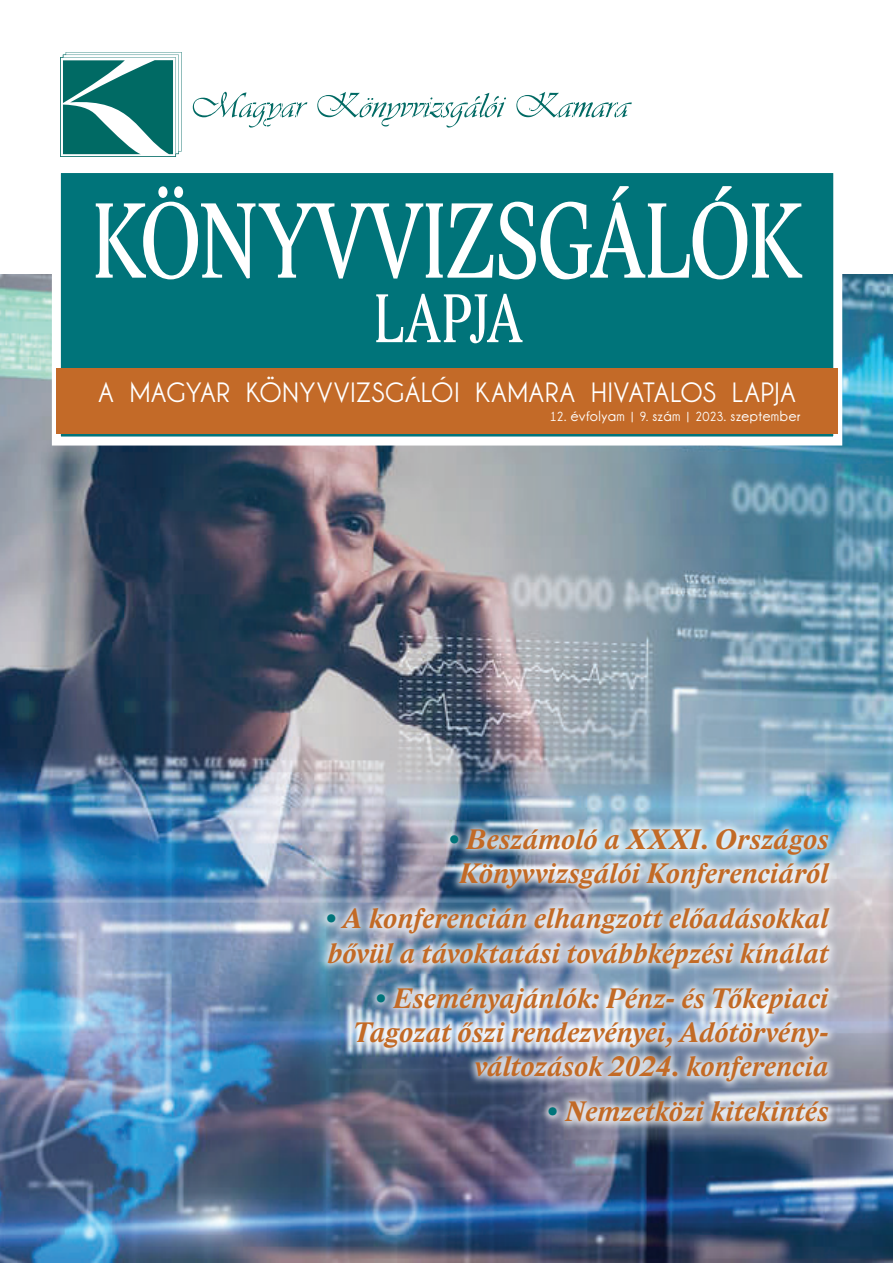
<style>
.page{position:relative;width:893px;height:1263px;background:#fff}
.page>*{position:absolute;margin:0;border:0;box-sizing:border-box;transform-origin:0 0}
.t1{font:109.5px "Lido STF Condensed";letter-spacing:-.015em;color:#fff;scale:.9 1}
.t2{font:70.5px "Lido STF Condensed";letter-spacing:.015em;color:#fff;scale:.9 1}
.t3{font:italic 700 28.95px/34.3px "Lido STF";letter-spacing:.02em;color:#c26a26;text-align:center}
.t4{font:700 28.5px "Champagne&Limousines";letter-spacing:.02em;color:#fff}
.t5{font:700 15px "Champagne&Limousines";letter-spacing:.03em;color:#fff}
.s1{font-size:13.5px}
.s2{font-family:"Lido STF Condensed";font-weight:400;font-size:12px}
.s3{color:#00747a}
</style>
<div class="page">
<img style="left:0;top:274px;width:893px;height:989px">
<div style="left:56px;top:169px;width:782px;height:272px;background:#00747a"></div>
<div style="left:52px;top:164px;width:790px;height:281px;border:9px solid #fff"></div>
<svg style="left:60px;top:52px;width:122px;height:104px"></svg>
<svg style="left:193px;top:92px;width:439px;height:36px"></svg>
<div style="left:57px;top:368px;width:781px;height:65px;background:#c36a28"></div>
<div style="left:318px;top:820px;width:521px;height:311px;background:#fff;opacity:.75"></div>
<h1 class="t1" style="left:91px;top:175px;width:792px">KÖNYVVIZSGÁLÓK</h1>
<h2 class="t2" style="left:373px;top:276px;width:165px">LAPJA</h2>
<p class="t4" style="left:98px;top:376px;width:699px">A MAGYAR KÖNYVVIZSGÁLÓI KAMARA HIVATALOS LAPJA</p>
<p class="t5" style="left:550px;top:408px;width:252px"><span class="s1">12</span>. évfolyam <span class="s2">|</span> <span class="s1">9.</span> szám <span class="s2">|</span> <span class="s1">2023</span>. szeptember</p>
<p class="t3" style="left:449px;top:823px;width:381px"><span class="s3">•</span> Beszámoló a XXXI. Országos<br>Könyvvizsgálói Konferenciáról</p>
<p class="t3" style="left:326px;top:903px;width:504px;text-align:left"><span class="s3">•</span> A konferencián elhangzott előadásokkal bővül a távoktatási továbbképzési kínálat</p>
<p class="t3" style="left:354px;top:982px;width:476px;text-align:right"><span class="s3">•</span> Eseményajánlók: Pénz- és Tőkepiaci<br>Tagozat őszi rendezvényei, Adótörvény&shy;változások 2024. konferencia</p>
<p class="t3" style="left:547px;top:1095px;width:282px"><span class="s3">•</span> Nemzetközi kitekintés</p>
</div>
